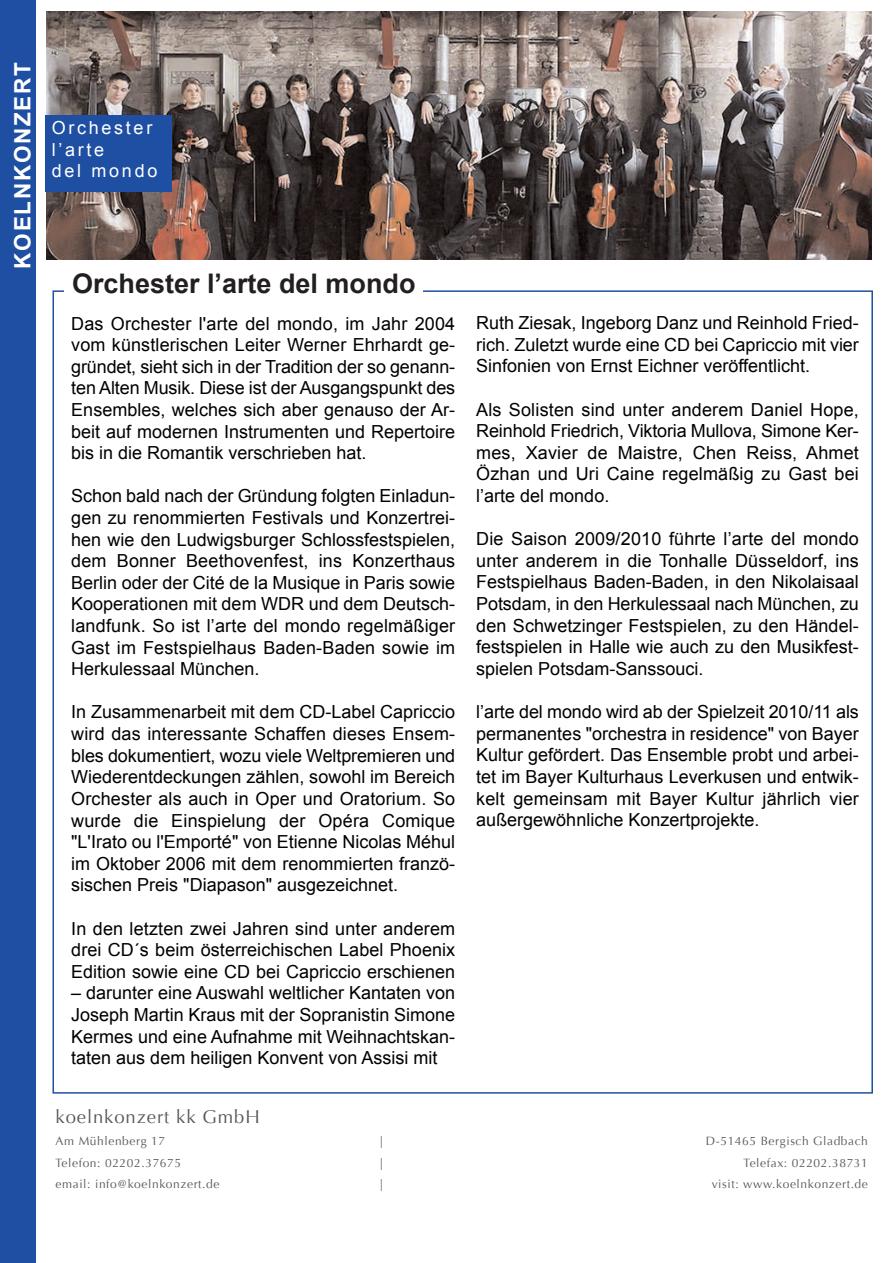
<style>
.page{position:relative;width:893px;height:1263px;background:#fff}
.page>*{position:absolute;margin:0;border:0;box-sizing:border-box;transform-origin:0 0}
.t1{font:700 27px "Arial";color:#231f20}
.t2{font:700 22.5px "Arial";letter-spacing:.075em;color:#fff}
.t3{font:18.45px "Optima";letter-spacing:.05em;color:#57585a}
.t4{font:18px/21.6px "Arial";color:#000;text-align:justify}
.t5{font:18px/21.6px "Arial";letter-spacing:.15em;color:#fff}
.t6{font:12px/21.6px "Optima";letter-spacing:.05em;color:#57585a;text-align:right}
</style>
<div class="page">
<div style="left:0;top:0;width:35px;height:1263px;background:#1e4fa2"></div>
<img style="left:46px;top:11px;width:825px;height:248px">
<div style="left:46px;top:115px;width:126px;height:76px;background:#1e4fa2"></div>
<p class="t2" style="left:10px;top:268px;width:208px;rotate:-90deg">KOELNKONZERT</p>
<p class="t5" style="left:52px;top:117px;width:107px">Orchester l’arte<br>del mondo</p>
<h1 class="t1" style="left:72px;top:268px;width:345px">Orchester l’arte del mondo</h1>
<p class="t4" style="left:71px;top:313px;width:386px">Das Orchester l'arte del mondo, im Jahr 2004 vom künstlerischen Leiter Werner Ehrhardt ge&shy;gründet, sieht sich in der Tradition der so genann&shy;ten Alten Musik. Diese ist der Ausgangspunkt des Ensembles, welches sich aber genauso der Ar&shy;beit auf modernen Instrumenten und Repertoire bis in die Romantik verschrieben hat.</p>
<p class="t4" style="left:71px;top:485px;width:386px">Schon bald nach der Gründung folgten Einladun&shy;gen zu renommierten Festivals und Konzertrei&shy;hen wie den Ludwigsburger Schlossfestspielen, dem Bonner Beethovenfest, ins Konzerthaus Berlin oder der Cité de la Musique in Paris sowie Kooperationen mit dem WDR und dem Deutsch&shy;landfunk. So ist l’arte del mondo regelmäßiger Gast im Festspielhaus Baden-Baden sowie im Herkulessaal München.</p>
<p class="t4" style="left:71px;top:701px;width:385px">In Zusammenarbeit mit dem CD-Label Capriccio wird das interessante Schaffen dieses Ensem&shy;bles dokumentiert, wozu viele Weltpremieren und Wiederentdeckungen zählen, sowohl im Bereich Orchester als auch in Oper und Oratorium. So wurde die Einspielung der Opéra Comique "L'Irato ou l'Emporté" von Etienne Nicolas Méhul im Oktober 2006 mit dem renommierten franzö&shy;sischen Preis "Diapason" ausgezeichnet.</p>
<p class="t4" style="left:71px;top:917px;width:386px">In den letzten zwei Jahren sind unter anderem drei CD´s beim österreichischen Label Phoenix Edition sowie eine CD bei Capriccio erschienen</p>
<p class="t4" style="left:71px;top:982px;width:386px">– darunter eine Auswahl weltlicher Kantaten von Joseph Martin Kraus mit der Sopranistin Simone Kermes und eine Aufnahme mit Weihnachtskan&shy;taten aus dem heiligen Konvent von Assisi mit</p>
<p class="t3" style="left:56px;top:1106px;width:206px">koelnkonzert kk GmbH</p>
<p class="t6" style="left:56px;top:1130px;width:111px">Am Mühlenberg 17</p>
<p class="t6" style="left:380px;top:1130px;width:5px">|</p>
<p class="t6" style="left:56px;top:1152px;width:127px">Telefon: 02202.37675</p>
<p class="t6" style="left:380px;top:1152px;width:5px">|</p>
<p class="t6" style="left:56px;top:1173px;width:165px">email: info@koelnkonzert.de</p>
<p class="t6" style="left:380px;top:1173px;width:5px">|</p>
<p class="t4" style="left:476px;top:312px;width:384px">Ruth Ziesak, Ingeborg Danz und Reinhold Fried&shy;rich. Zuletzt wurde eine CD bei Capriccio mit vier Sinfonien von Ernst Eichner veröffentlicht.</p>
<p class="t4" style="left:476px;top:399px;width:384px">Als Solisten sind unter anderem Daniel Hope, Reinhold Friedrich, Viktoria Mullova, Simone Ker&shy;mes, Xavier de Maistre, Chen Reiss, Ahmet Özhan und Uri Caine regelmäßig zu Gast bei l’arte del mondo.</p>
<p class="t4" style="left:476px;top:528px;width:384px">Die Saison 2009/2010 führte l’arte del mondo unter anderem in die Tonhalle Düsseldorf, ins Festspielhaus Baden-Baden, in den Nikolaisaal Potsdam, in den Herkulessaal nach München, zu den Schwetzinger Festspielen, zu den Händel&shy;festspielen in Halle wie auch zu den Musikfest&shy;spielen Potsdam-Sanssouci.</p>
<p class="t4" style="left:476px;top:701px;width:384px">l’arte del mondo wird ab der Spielzeit 2010/11 als permanentes "orchestra in residence" von Bayer Kultur gefördert. Das Ensemble probt und arbei&shy;tet im Bayer Kulturhaus Leverkusen und entwik&shy;kelt gemeinsam mit Bayer Kultur jährlich vier außergewöhnliche Konzertprojekte.</p>
<p class="t6" style="left:706px;top:1130px;width:164px">D-51465 Bergisch Gladbach<br>Telefax: 02202.38731<br>visit: www.koelnkonzert.de</p>
</div>
